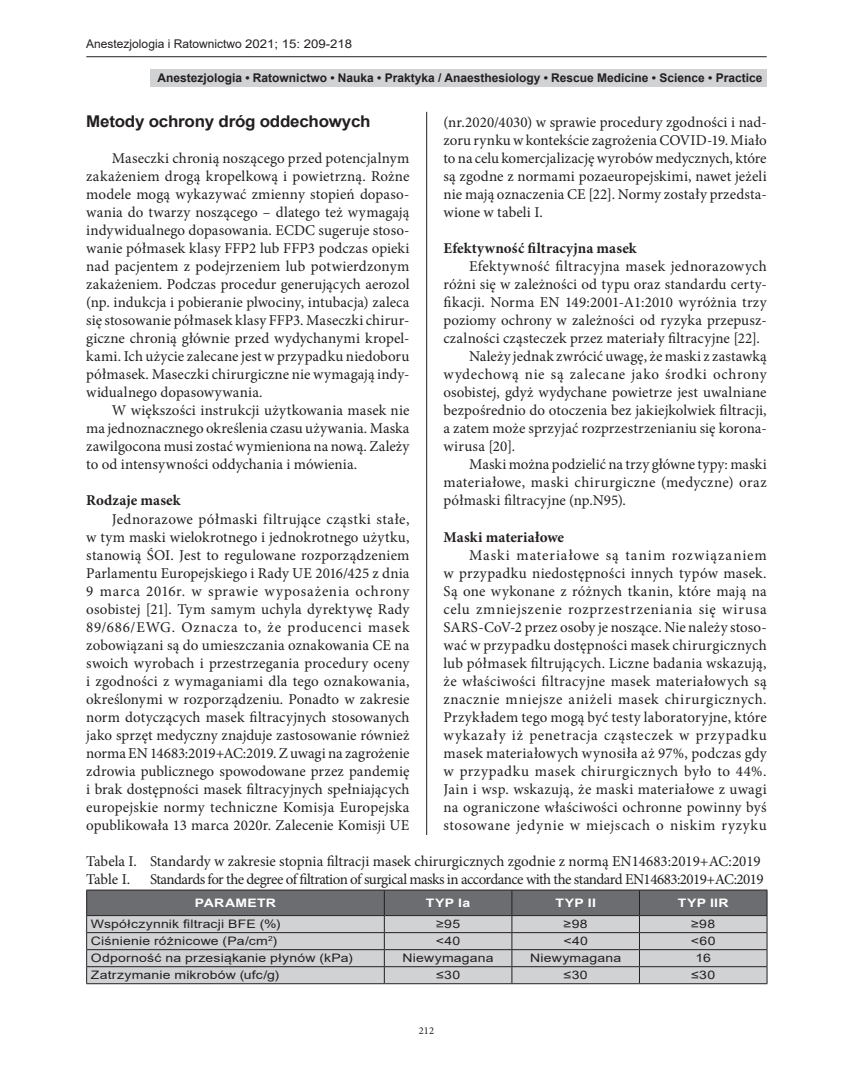
<style>
.page{position:relative;width:853px;height:1066px;background:#fff}
.page>*{position:absolute;margin:0;border:0;box-sizing:border-box;transform-origin:0 0}
.t1{font:700 16.2px "Arial";letter-spacing:-.015em;color:#231f20;scale:1.05 1}
.t2{font:15px/18px "Minion Pro";letter-spacing:.005em;color:#231f20;text-align:justify}
.t3{font:15px "Minion Pro";letter-spacing:-.035em;color:#231f20}
.t4{font:15px "Minion Pro";letter-spacing:.025em;color:#231f20}
.t5{font:700 15px "Minion Pro";letter-spacing:.005em;color:#231f20}
.t6{font:15px "Minion Pro";letter-spacing:.04em;color:#231f20}
.t7{font:700 12px "Arial";color:#231f20}
.t8{font:12px "Arial";color:#231f20}
.t9{font:11.7px "Arial";letter-spacing:.015em;color:#231f20;scale:1.2 1}
.t10{font:700 11.7px "Arial";letter-spacing:.025em;color:#fff;scale:1.2 1}
.t11{font:10.5px "Minion Pro";color:#231f20}
</style>
<div class="page">
<hr style="left:426px;top:112px;width:1px;height:880px;background:#231f20">
<hr style="left:86px;top:56px;width:681px;height:1px;background:#231f20">
<div style="left:150px;top:69px;width:617px;height:17px;background:#d1d2d4"></div>
<hr style="left:86px;top:983px;width:298px;height:1px;background:#231f20">
<hr style="left:384px;top:983px;width:128px;height:1px;background:#231f20">
<hr style="left:512px;top:983px;width:127px;height:1px;background:#231f20">
<hr style="left:639px;top:983px;width:128px;height:1px;background:#231f20">
<hr style="left:86px;top:889px;width:298px;height:1px;background:#231f20">
<hr style="left:384px;top:889px;width:128px;height:1px;background:#231f20">
<hr style="left:512px;top:889px;width:127px;height:1px;background:#231f20">
<hr style="left:639px;top:889px;width:128px;height:1px;background:#231f20">
<svg style="left:86px;top:890px;width:682px;height:93px;background:#aeafb1"></svg>
<hr style="left:86px;top:915px;width:298px;height:1px;background:#231f20">
<hr style="left:384px;top:915px;width:128px;height:1px;background:#231f20">
<hr style="left:512px;top:915px;width:127px;height:1px;background:#231f20">
<hr style="left:639px;top:915px;width:128px;height:1px;background:#231f20">
<p class="t8" style="left:86px;top:36px;width:267px">Anestezjologia i Ratownictwo 2021; 15: 209-218</p>
<p class="t7" style="left:157px;top:69px;width:606px">Anestezjologia • Ratownictwo • Nauka • Praktyka / Anaesthesiology • Rescue Medicine • Science • Practice</p>
<p class="t1" style="left:86px;top:110px;width:272px">Metody ochrony dróg oddechowych</p>
<p class="t2" style="left:86px;top:150px;width:325px;text-indent:26px">Maseczki chronią noszącego przed potencjalnym zakażeniem drogą kropelkową i powietrzną. Rożne modele mogą wykazywać zmienny stopień dopaso&shy;wania do twarzy noszącego – dlatego też wymagają indywidualnego dopasowania. ECDC sugeruje stoso&shy;wanie półmasek klasy FFP2 lub FFP3 podczas opieki nad pacjentem z podejrzeniem lub potwierdzonym zakażeniem. Podczas procedur generujących aerozol (np. indukcja i pobieranie plwociny, intubacja) zaleca się stosowanie półmasek klasy FFP3. Maseczki chirur&shy;giczne chronią głównie przed wydychanymi kropel&shy;kami. Ich użycie zalecane jest w przypadku niedoboru półmasek. Maseczki chirurgiczne nie wymagają indy&shy;widualnego dopasowywania.</p>
<p class="t2" style="left:86px;top:402px;width:325px;text-indent:26px">W większości instrukcji użytkowania masek nie ma jednoznacznego określenia czasu używania. Maska zawilgocona musi zostać wymieniona na nową. Zależy to od intensywności oddychania i mówienia.</p>
<p class="t5" style="left:86px;top:490px;width:96px">Rodzaje masek</p>
<p class="t2" style="left:86px;top:510px;width:325px;text-indent:26px">Jednorazowe półmaski filtrujące cząstki stałe, w tym maski wielokrotnego i jednokrotnego użytku, stanowią ŚOI. Jest to regulowane rozporządzeniem Parlamentu Europejskiego i Rady UE 2016/425 z dnia 9 marca 2016r. w sprawie wyposażenia ochrony osobistej [21]. Tym samym uchyla dyrektywę Rady 89/686/EWG. Oznacza to, że producenci masek zobowiązani są do umieszczania oznakowania CE na swoich wyrobach i przestrzegania procedury oceny i zgodności z wymaganiami dla tego oznakowania, określonymi w rozporządzeniu. Ponadto w zakresie norm dotyczących masek filtracyjnych stosowanych jako sprzęt medyczny znajduje zastosowanie również norma EN 14683:2019+AC:2019. Z uwagi na zagrożenie zdrowia publicznego spowodowane przez pandemię i brak dostępności masek filtracyjnych spełniających europejskie normy techniczne Komisja Europejska opublikowała 13 marca 2020r. Zalecenie Komisji UE</p>
<p class="t2" style="left:443px;top:114px;width:325px">(nr.2020/4030) w sprawie procedury zgodności i nad&shy;zoru rynku wkontekście zagrożenia COVID-19. Miało to na celu komercjalizację wyrobów medycznych, które są zgodne z normami pozaeuropejskimi, nawet jeżeli nie mają oznaczenia CE [22]. Normy zostały przedsta&shy;wione w tabeli I.</p>
<p class="t5" style="left:443px;top:238px;width:195px">Efektywność filtracyjna masek</p>
<p class="t4" style="left:469px;top:256px;width:299px">Efektywność filtracyjna masek jednorazowych</p>
<p class="t2" style="left:443px;top:276px;width:325px">różni się w zależności od typu oraz standardu certy-</p>
<p class="t2" style="left:443px;top:294px;width:325px">fikacji. Norma EN 149:2001-A1:2010 wyróżnia trzy</p>
<p class="t2" style="left:443px;top:312px;width:325px">poziomy ochrony w zależności od ryzyka przepusz-</p>
<p class="t2" style="left:443px;top:330px;width:318px">czalności cząsteczek przez materiały filtracyjne [22].</p>
<p class="t2" style="left:469px;top:348px;width:299px">Należy jednak zwrócić uwagę, że maski z zastawką</p>
<p class="t6" style="left:443px;top:364px;width:325px">wydechową nie są zalecane jako środki ochrony</p>
<p class="t2" style="left:443px;top:384px;width:325px">osobistej, gdyż wydychane powietrze jest uwalniane</p>
<p class="t2" style="left:443px;top:402px;width:325px">bezpośrednio do otoczenia bez jakiejkolwiek filtracji,</p>
<p class="t2" style="left:443px;top:420px;width:325px">a zatem może sprzyjać rozprzestrzenianiu się korona-</p>
<p class="t2" style="left:443px;top:438px;width:73px">wirusa [20].</p>
<p class="t2" style="left:469px;top:456px;width:299px">Maski można podzielić na trzy główne typy: maski</p>
<p class="t4" style="left:443px;top:472px;width:325px">materiałowe, maski chirurgiczne (medyczne) oraz</p>
<p class="t2" style="left:443px;top:492px;width:184px">półmaski filtracyjne (np.N95).</p>
<p class="t5" style="left:443px;top:526px;width:122px">Maski materiałowe</p>
<p class="t2" style="left:443px;top:546px;width:325px;text-indent:26px">Maski materiałowe są tanim rozwiązaniem w przypadku niedostępności innych typów masek.<br>Są one wykonane z różnych tkanin, które mają na celu zmniejszenie rozprzestrzeniania się wirusa SARS-CoV-2 przez osoby je noszące. Nie należy stoso&shy;wać w przypadku dostępności masek chirurgicznych lub półmasek filtrujących. Liczne badania wskazują, że właściwości filtracyjne masek materiałowych są znacznie mniejsze aniżeli masek chirurgicznych.<br>Przykładem tego mogą być testy laboratoryjne, które wykazały iż penetracja cząsteczek w przypadku masek materiałowych wynosiła aż 97%, podczas gdy w przypadku masek chirurgicznych było to 44%.<br>Jain i wsp. wskazują, że maski materiałowe z uwagi na ograniczone właściwości ochronne powinny byś stosowane jedynie w miejscach o niskim ryzyku</p>
<p class="t2" style="left:86px;top:852px;width:676px">Tabela I. Standardy w zakresie stopnia filtracji masek chirurgicznych zgodnie z normą EN14683:2019+AC:2019<br>Table I.</p>
<p class="t3" style="left:150px;top:868px;width:615px">Standards for the degree of filtration of surgical masks in accordance with the standard EN14683:2019+AC:2019</p>
<p class="t10" style="left:195px;top:894px;width:69px">PARAMETR</p>
<p class="t10" style="left:426px;top:894px;width:38px">TYP Ia</p>
<p class="t10" style="left:555px;top:894px;width:35px">TYP II</p>
<p class="t10" style="left:678px;top:894px;width:44px">TYP IIR</p>
<p class="t9" style="left:91px;top:916px;width:160px">Współczynnik filtracji BFE (%)</p>
<p class="t9" style="left:436px;top:916px;width:22px">≥95</p>
<p class="t9" style="left:564px;top:916px;width:22px">≥98</p>
<p class="t9" style="left:691px;top:916px;width:22px">≥98</p>
<p class="t9" style="left:91px;top:933px;width:157px">Ciśnienie różnicowe (Pa/cm<sup>2</sup>)</p>
<p class="t9" style="left:436px;top:933px;width:22px">&lt;40</p>
<p class="t9" style="left:563px;top:933px;width:22px">&lt;40</p>
<p class="t9" style="left:691px;top:933px;width:22px">&lt;60</p>
<p class="t9" style="left:91px;top:950px;width:220px">Odporność na przesiąkanie płynów (kPa)</p>
<p class="t9" style="left:403px;top:950px;width:77px">Niewymagana</p>
<p class="t9" style="left:530px;top:950px;width:77px">Niewymagana</p>
<p class="t9" style="left:695px;top:950px;width:14px">16</p>
<p class="t9" style="left:91px;top:967px;width:158px">Zatrzymanie mikrobów (ufc/g)</p>
<p class="t9" style="left:436px;top:967px;width:22px">≤30</p>
<p class="t9" style="left:564px;top:967px;width:22px">≤30</p>
<p class="t9" style="left:691px;top:967px;width:22px">≤30</p>
<p class="t11" style="left:419px;top:1023px;width:17px">212</p>
</div>
